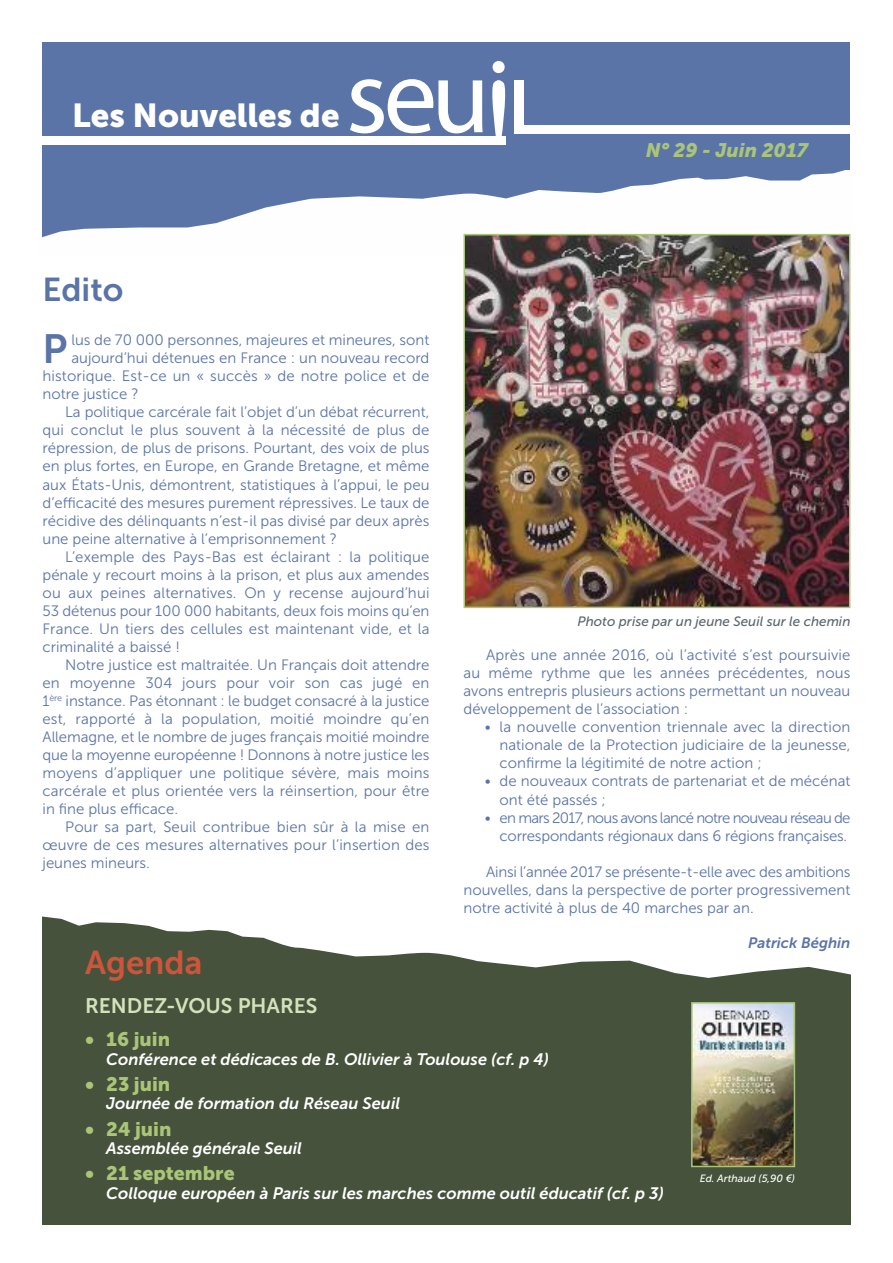
<style>
.page{position:relative;width:893px;height:1263px;background:#fff}
.page>*{position:absolute;margin:0;border:0;box-sizing:border-box;transform-origin:0 0}
.t1{font:40.65px "Museo Sans 700";color:#5a74a7}
.t2{font:33px "Museo Sans 900";color:#fff}
.t3{font:33px "Museo Sans 700";color:#ce553b}
.t4{font:33px "Museo Sans 700";color:#5a74a7}
.t5{font:21px "Museo Sans 700";color:#d4e2bc}
.t6{font:19.5px "Museo Sans 900";color:#aac578}
.t7{font:italic 19.5px "Museo Sans 900";color:#aac578}
.t8{font:italic 16.5px "Museo Sans 700";color:#fff}
.t9{font:15px/18px "Museo Sans 300";color:#5a74a7;text-align:justify}
.t10{font:15px/18px "Museo Sans 300";letter-spacing:-.02em;color:#5a74a7;text-align:right}
.t11{font:italic 15px "Museo Sans 700";color:#5a74a7}
.t12{font:italic 13.5px "Museo Sans 500";color:#5a666f}
.t13{font:italic 10.5px "Museo Sans 500";color:#fff}
</style>
<div class="page">
<div style="left:43px;top:43px;width:807px;height:208px;background:#5a74a7"></div>
<svg style="left:42px;top:170px;width:809px;height:85px;fill:#fefefe"></svg>
<img style="left:466px;top:237px;width:381px;height:368px">
<div style="left:463px;top:234px;width:387px;height:374px;border:2px solid #aac578"></div>
<div style="left:21px;top:136px;width:484px;height:9px;background:#fff"></div>
<div style="left:514px;top:125px;width:362px;height:9px;background:#fff"></div>
<svg style="left:350px;top:79px;width:133px;height:54px"></svg>
<svg style="left:492px;top:61px;width:14px;height:75px"></svg>
<div style="left:514px;top:80px;width:9px;height:54px;background:#fefefe"></div>
<svg style="left:43px;top:916px;width:807px;height:309px;background:#5e6854"></svg>
<img style="left:694px;top:1005px;width:98px;height:159px">
<div style="left:691px;top:1002px;width:104px;height:165px;border:2px solid #aac578"></div>
<h2 class="t2" style="left:72px;top:96px;width:269px">Les Nouvelles de</h2>
<h3 class="t7" style="left:646px;top:139px;width:163px">N° 29 - Juin 2017</h3>
<h2 class="t4" style="left:43px;top:270px;width:83px">Edito</h2>
<h1 class="t1" style="left:43px;top:325px;width:26px">P</h1>
<p class="t9" style="left:71px;top:331px;width:360px">lus de 70 000 personnes, majeures et mineures, sont</p>
<p class="t9" style="left:71px;top:349px;width:360px">aujourd’hui détenues en France : un nouveau record</p>
<p class="t9" style="left:43px;top:367px;width:388px">historique. Est-ce un « succès » de notre police et de</p>
<p class="t9" style="left:43px;top:385px;width:98px">notre justice ?</p>
<p class="t9" style="left:65px;top:403px;width:366px">La politique carcérale fait l’objet d’un débat récurrent,</p>
<p class="t9" style="left:43px;top:421px;width:388px">qui conclut le plus souvent à la nécessité de plus de</p>
<p class="t9" style="left:43px;top:439px;width:388px">répression, de plus de prisons. Pourtant, des voix de plus</p>
<p class="t9" style="left:43px;top:457px;width:388px">en plus fortes, en Europe, en Grande Bretagne, et même</p>
<p class="t9" style="left:43px;top:475px;width:388px">aux États-Unis, démontrent, statistiques à l’appui, le peu</p>
<p class="t9" style="left:43px;top:493px;width:388px">d’efficacité des mesures purement répressives. Le taux de</p>
<p class="t9" style="left:43px;top:511px;width:388px">récidive des délinquants n’est-il pas divisé par deux après</p>
<p class="t9" style="left:43px;top:529px;width:296px">une peine alternative à l’emprisonnement ?</p>
<p class="t9" style="left:65px;top:547px;width:366px">L’exemple des Pays-Bas est éclairant : la politique</p>
<p class="t9" style="left:43px;top:565px;width:388px">pénale y recourt moins à la prison, et plus aux amendes</p>
<p class="t9" style="left:43px;top:583px;width:388px">ou aux peines alternatives. On y recense aujourd’hui</p>
<p class="t9" style="left:43px;top:601px;width:388px">53 détenus pour 100 000 habitants, deux fois moins qu’en</p>
<p class="t9" style="left:43px;top:619px;width:388px">France. Un tiers des cellules est maintenant vide, et la</p>
<p class="t9" style="left:43px;top:637px;width:139px">criminalité a baissé !</p>
<p class="t9" style="left:65px;top:655px;width:366px">Notre justice est maltraitée. Un Français doit attendre</p>
<p class="t9" style="left:43px;top:674px;width:388px">en moyenne 304 jours pour voir son cas jugé en</p>
<p class="t9" style="left:43px;top:692px;width:388px">1<sup>ère</sup> instance. Pas étonnant : le budget consacré à la justice</p>
<p class="t9" style="left:43px;top:710px;width:388px">est, rapporté à la population, moitié moindre qu’en</p>
<p class="t9" style="left:43px;top:728px;width:388px">Allemagne, et le nombre de juges français moitié moindre</p>
<p class="t9" style="left:43px;top:746px;width:388px">que la moyenne européenne ! Donnons à notre justice les</p>
<p class="t9" style="left:43px;top:764px;width:388px">moyens d’appliquer une politique sévère, mais moins</p>
<p class="t9" style="left:43px;top:782px;width:388px">carcérale et plus orientée vers la réinsertion, pour être</p>
<p class="t9" style="left:43px;top:800px;width:137px">in fine plus efficace.</p>
<p class="t9" style="left:65px;top:818px;width:366px">Pour sa part, Seuil contribue bien sûr à la mise en</p>
<p class="t9" style="left:43px;top:836px;width:388px">œuvre de ces mesures alternatives pour l’insertion des</p>
<p class="t9" style="left:43px;top:854px;width:109px">jeunes mineurs.</p>
<h2 class="t3" style="left:85px;top:944px;width:119px">Agenda</h2>
<h3 class="t5" style="left:85px;top:993px;width:234px">RENDEZ-VOUS PHARES</h3>
<p class="t12" style="left:578px;top:613px;width:274px">Photo prise par un jeune Seuil sur le chemin</p>
<p class="t9" style="left:463px;top:646px;width:388px;text-indent:23px">Après une année 2016, où l’activité s’est poursuivie au même rythme que les années précédentes, nous avons entrepris plusieurs actions permettant un nouveau développement de l’association :</p>
<p class="t9" style="left:500px;top:718px;width:352px;text-indent:-15px">• la nouvelle convention triennale avec la direction nationale de la Protection judiciaire de la jeunesse, confirme la légitimité de notre action ;</p>
<p class="t9" style="left:500px;top:772px;width:352px;text-indent:-15px">• de nouveaux contrats de partenariat et de mécénat ont été passés ;</p>
<p class="t10" style="left:485px;top:808px;width:367px">• en mars 2017, nous avons lancé notre nouveau réseau de correspondants régionaux dans 6 régions françaises.</p>
<p class="t9" style="left:463px;top:862px;width:388px;text-indent:23px">Ainsi l’année 2017 se présente-t-elle avec des ambitions nouvelles, dans la perspective de porter progressivement notre activité à plus de 40 marches par an.</p>
<p class="t11" style="left:748px;top:933px;width:104px">Patrick Béghin</p>
<h3 class="t6" style="left:85px;top:1028px;width:87px">• 16 juin</h3>
<p class="t8" style="left:106px;top:1049px;width:444px">Conférence et dédicaces de B. Ollivier à Toulouse (cf. p 4)</p>
<h3 class="t6" style="left:85px;top:1073px;width:87px">• 23 juin</h3>
<p class="t8" style="left:106px;top:1094px;width:295px">Journée de formation du Réseau Seuil</p>
<h3 class="t6" style="left:85px;top:1117px;width:88px">• 24 juin</h3>
<p class="t8" style="left:106px;top:1138px;width:197px">Assemblée générale Seuil</p>
<h3 class="t6" style="left:85px;top:1162px;width:151px">• 21 septembre</h3>
<p class="t8" style="left:106px;top:1183px;width:559px">Colloque européen à Paris sur les marches comme outil éducatif (cf. p 3)</p>
<p class="t13" style="left:700px;top:1172px;width:97px">Ed. Arthaud (5,90 €)</p>
</div>
